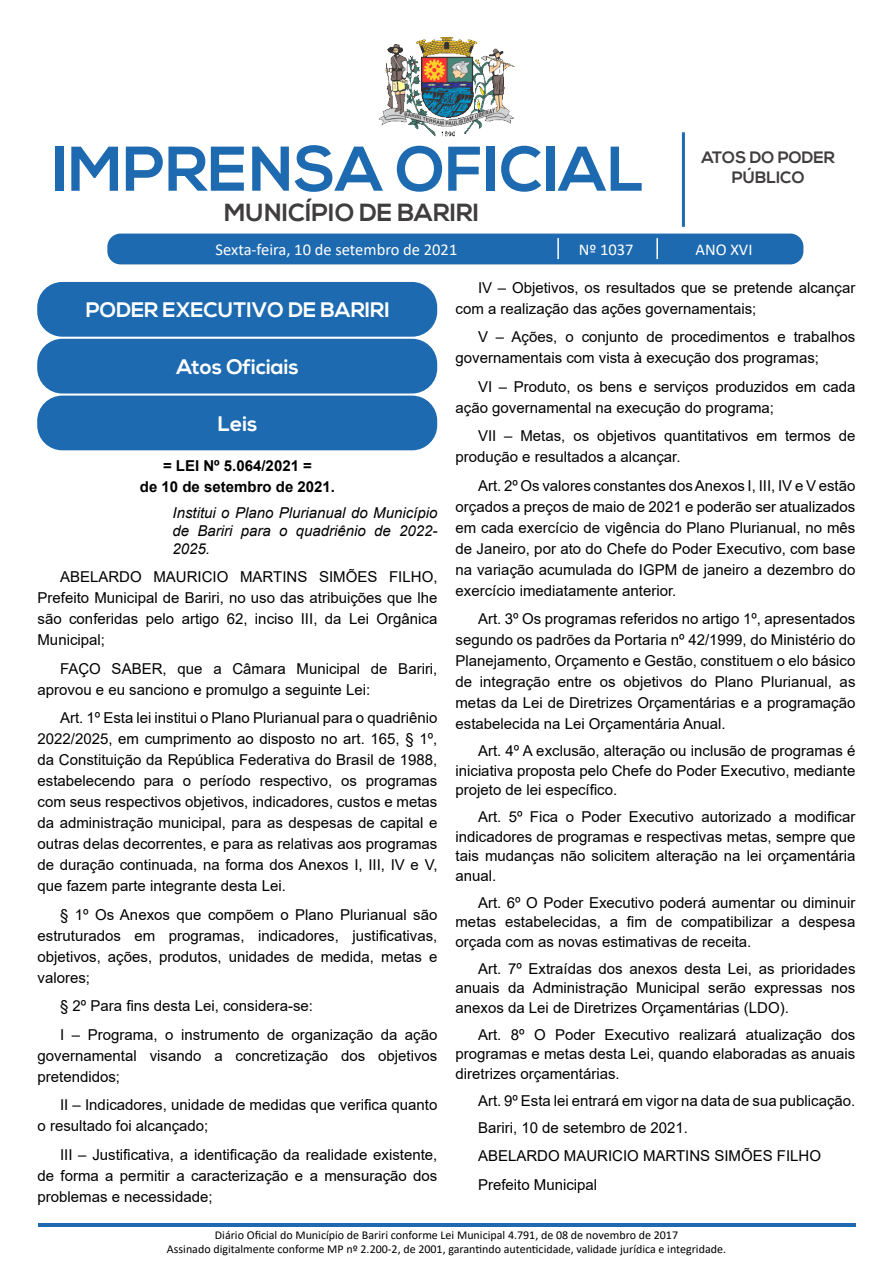
<style>
.page{position:relative;width:893px;height:1263px;background:#fff}
.page>*{position:absolute;margin:0;border:0;box-sizing:border-box;transform-origin:0 0}
.t1{font:700 63px "Nexa";color:#1d6ab0}
.t2{font:700 24.75px "Nexa";color:#403d3e}
.TÍTULO_CAIXAS_ENTIDA{font:700 21px "Nexa";color:#fff}
.t3{font:16.5px "Calibri";color:#fff}
.t4{font:700 16.5px/19.8px "Nexa";color:#403d3e;text-align:center}
._2_-_Corpo{font:15px/21px "Arial";color:#000;text-align:justify}
._3_-_Ementa{font:italic 15px/18px "Arial";color:#000;text-align:justify}
._1_-_Cabeçalho{font:700 15px "Arial";color:#000}
.t5{font:12px/14.4px "Calibri";color:#000;text-align:center}
</style>
<div class="page">
<hr style="left:682px;top:132px;width:3px;height:95px;background:#1d6ab0">
<div style="left:108px;top:234px;width:695px;height:30px;background:#1d6ab0;border-radius:12px"></div>
<div style="left:107px;top:234px;width:696px;height:30px;border:2px solid #1d6ab0;border-radius:12px"></div>
<hr style="left:557px;top:238px;width:2px;height:21px;background:#fff">
<hr style="left:656px;top:238px;width:2px;height:21px;background:#fff">
<hr style="left:38px;top:1223px;width:817px;height:3px;background:#1d6ab0">
<img style="left:378px;top:38px;width:137px;height:98px">
<div style="left:38px;top:283px;width:398px;height:53px;background:#1d6ab0;border-radius:24px"></div>
<div style="left:37px;top:282px;width:400px;height:55px;border:2px solid #1d6ab0;border-radius:24px"></div>
<div style="left:38px;top:339px;width:398px;height:54px;background:#1d6ab0;border-radius:24px"></div>
<div style="left:37px;top:339px;width:400px;height:54px;border:2px solid #1d6ab0;border-radius:24px"></div>
<div style="left:38px;top:396px;width:398px;height:54px;background:#1d6ab0;border-radius:24px"></div>
<div style="left:37px;top:396px;width:400px;height:54px;border:2px solid #1d6ab0;border-radius:24px"></div>
<h1 class="t1" style="left:52px;top:133px;width:594px">IMPRENSA OFICIAL</h1>
<h2 class="t2" style="left:224px;top:198px;width:256px">MUNICÍPIO DE BARIRI</h2>
<p class="t4" style="left:701px;top:148px;width:135px">ATOS DO PODER<br>PÚBLICO</p>
<p class="t3" style="left:216px;top:238px;width:243px">Sexta-feira, 10 de setembro de 2021</p>
<p class="t3" style="left:579px;top:238px;width:56px">Nº 1037</p>
<p class="t3" style="left:695px;top:238px;width:58px">ANO XVI</p>
<p class="TÍTULO_CAIXAS_ENTIDA" style="left:86px;top:298px;width:306px">PODER EXECUTIVO DE BARIRI</p>
<p class="TÍTULO_CAIXAS_ENTIDA" style="left:177px;top:355px;width:124px">Atos Oficiais</p>
<p class="TÍTULO_CAIXAS_ENTIDA" style="left:218px;top:411px;width:41px">Leis</p>
<p class="_1_-_Cabeçalho" style="left:163px;top:455px;width:150px">= LEI Nº 5.064/2021 =</p>
<p class="_1_-_Cabeçalho" style="left:140px;top:476px;width:197px">de 10 de setembro de 2021.</p>
<p class="_3_-_Ementa" style="left:172px;top:504px;width:266px">Institui o Plano Plurianual do Município de Bariri para o quadriênio de 2022- 2025.</p>
<p class="_2_-_Corpo" style="left:38px;top:566px;width:401px;text-indent:22px">ABELARDO MAURICIO MARTINS SIMÕES FILHO, Prefeito Municipal de Bariri, no uso das atribuições que lhe são conferidas pelo artigo 62, inciso III, da Lei Orgânica Municipal;</p>
<p class="_2_-_Corpo" style="left:38px;top:658px;width:401px;text-indent:22px">FAÇO SABER, que a Câmara Municipal de Bariri, aprovou e eu sanciono e promulgo a seguinte Lei:</p>
<p class="_2_-_Corpo" style="left:38px;top:707px;width:401px;text-indent:22px">Art. 1º Esta lei institui o Plano Plurianual para o quadriênio 2022/2025, em cumprimento ao disposto no art. 165, § 1º, da Constituição da República Federativa do Brasil de 1988, estabelecendo para o período respectivo, os programas com seus respectivos objetivos, indicadores, custos e metas da administração municipal, para as despesas de capital e outras delas decorrentes, e para as relativas aos programas de duração continuada, na forma dos Anexos I, III, IV e V, que fazem parte integrante desta Lei.</p>
<p class="_2_-_Corpo" style="left:38px;top:904px;width:401px;text-indent:22px">§ 1º Os Anexos que compõem o Plano Plurianual são estruturados em programas, indicadores, justificativas, objetivos, ações, produtos, unidades de medida, metas e valores;</p>
<p class="_2_-_Corpo" style="left:60px;top:995px;width:255px">§ 2º Para fins desta Lei, considera-se:</p>
<p class="_2_-_Corpo" style="left:38px;top:1024px;width:401px;text-indent:22px">I – Programa, o instrumento de organização da ação governamental visando a concretização dos objetivos pretendidos;</p>
<p class="_2_-_Corpo" style="left:38px;top:1094px;width:401px;text-indent:22px">II – Indicadores, unidade de medidas que verifica quanto o resultado foi alcançado;</p>
<p class="_2_-_Corpo" style="left:38px;top:1144px;width:401px;text-indent:22px">III – Justificativa, a identificação da realidade existente, de forma a permitir a caracterização e a mensuração dos problemas e necessidade;</p>
<p class="_2_-_Corpo" style="left:455px;top:277px;width:401px;text-indent:22px">IV – Objetivos, os resultados que se pretende alcançar com a realização das ações governamentais;</p>
<p class="_2_-_Corpo" style="left:455px;top:326px;width:401px;text-indent:22px">V – Ações, o conjunto de procedimentos e trabalhos governamentais com vista à execução dos programas;</p>
<p class="_2_-_Corpo" style="left:455px;top:376px;width:401px;text-indent:22px">VI – Produto, os bens e serviços produzidos em cada ação governamental na execução do programa;</p>
<p class="_2_-_Corpo" style="left:455px;top:425px;width:401px;text-indent:22px">VII – Metas, os objetivos quantitativos em termos de produção e resultados a alcançar.</p>
<p class="_2_-_Corpo" style="left:455px;top:475px;width:401px;text-indent:22px">Art. 2º Os valores constantes dos Anexos I, III, IV e V estão orçados a preços de maio de 2021 e poderão ser atualizados em cada exercício de vigência do Plano Plurianual, no mês de Janeiro, por ato do Chefe do Poder Executivo, com base na variação acumulada do IGPM de janeiro a dezembro do exercício imediatamente anterior.</p>
<p class="_2_-_Corpo" style="left:455px;top:608px;width:401px;text-indent:22px">Art. 3º Os programas referidos no artigo 1º, apresentados segundo os padrões da Portaria nº 42/1999, do Ministério do Planejamento, Orçamento e Gestão, constituem o elo básico de integração entre os objetivos do Plano Plurianual, as metas da Lei de Diretrizes Orçamentárias e a programação estabelecida na Lei Orçamentária Anual.</p>
<p class="_2_-_Corpo" style="left:455px;top:741px;width:401px;line-height:19.5px;text-indent:22px">Art. 4º A exclusão, alteração ou inclusão de programas é iniciativa proposta pelo Chefe do Poder Executivo, mediante projeto de lei específico.</p>
<p class="_2_-_Corpo" style="left:455px;top:807px;width:401px;line-height:19.5px;text-indent:22px">Art. 5º Fica o Poder Executivo autorizado a modificar indicadores de programas e respectivas metas, sempre que tais mudanças não solicitem alteração na lei orçamentária anual.</p>
<p class="_2_-_Corpo" style="left:455px;top:893px;width:401px;line-height:19.5px;text-indent:22px">Art. 6º O Poder Executivo poderá aumentar ou diminuir metas estabelecidas, a fim de compatibilizar a despesa orçada com as novas estimativas de receita.</p>
<p class="_2_-_Corpo" style="left:455px;top:959px;width:401px;line-height:19.5px;text-indent:22px">Art. 7º Extraídas dos anexos desta Lei, as prioridades anuais da Administração Municipal serão expressas nos anexos da Lei de Diretrizes Orçamentárias (LDO).</p>
<p class="_2_-_Corpo" style="left:455px;top:1025px;width:401px;line-height:19.5px;text-indent:22px">Art. 8º O Poder Executivo realizará atualização dos programas e metas desta Lei, quando elaboradas as anuais diretrizes orçamentárias.</p>
<p class="_2_-_Corpo" style="left:478px;top:1090px;width:379px">Art. 9º Esta lei entrará em vigor na data de sua publicação.</p>
<p class="_2_-_Corpo" style="left:478px;top:1117px;width:212px">Bariri, 10 de setembro de 2021.</p>
<p class="_2_-_Corpo" style="left:478px;top:1145px;width:345px">ABELARDO MAURICIO MARTINS SIMÕES FILHO</p>
<p class="_2_-_Corpo" style="left:478px;top:1174px;width:121px">Prefeito Municipal</p>
<p class="t5" style="left:167px;top:1227px;width:561px">Diário Oficial do Município de Bariri conforme Lei Municipal 4.791, de 08 de novembro de 2017<br>Assinado digitalmente conforme MP nº 2.200-2, de 2001, garantindo autenticidade, validade jurídica e integridade.</p>
</div>
